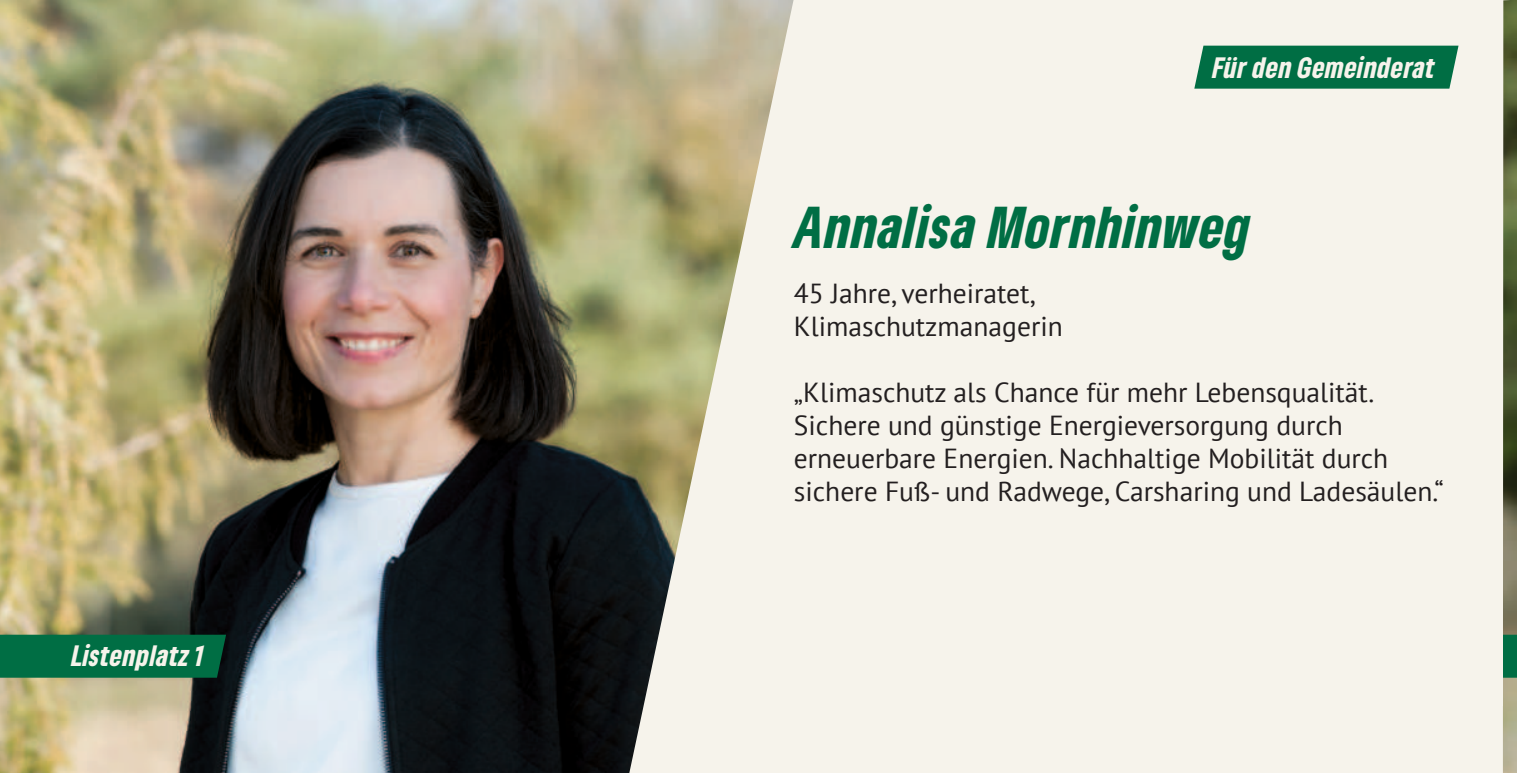
<style>
.page{position:relative;width:1517px;height:773px;background:#fff}
.page>*{position:absolute;margin:0;border:0;box-sizing:border-box;transform-origin:0 0}
.t1{font:italic 900 condensed 45.75px "Gruene Type";letter-spacing:.025em;color:#006e44}
.t2{font:27.5px/33px "PT Sans";color:#231f20}
.t3{font:italic 900 condensed 23px "Gruene Type";letter-spacing:.025em;color:#f6f3eb}
</style>
<div class="page">
<svg style="left:1516px;top:0;width:1px;height:772px"></svg>
<div style="left:0;top:0;width:1502px;height:772px;background:#f6f3eb"></div>
<img style="left:1502px;top:0;width:14px;height:772px">
<img style="left:0;top:0;width:793px;height:772px">
<div style="left:0;top:634px;width:226px;height:43px;background:#006e44"></div>
<svg style="left:1502px;top:634px;width:15px;height:43px"></svg>
<div style="left:1194px;top:46px;width:264px;height:43px;background:#006e44"></div>
<p class="t3" style="left:72px;top:642px;width:134px">Listenplatz 1</p>
<p class="t3" style="left:1212px;top:54px;width:224px">Für den Gemeinderat</p>
<h1 class="t1" style="left:794px;top:201px;width:458px">Annalisa Mornhinweg</h1>
<p class="t2" style="left:794px;top:277px;width:270px">45 Jahre, verheiratet,<br>Klimaschutzmanagerin</p>
<p class="t2" style="left:794px;top:376px;width:651px">„Klimaschutz als Chance für mehr Lebensqualität.<br>Sichere und günstige Energieversorgung durch erneuerbare Energien. Nachhaltige Mobilität durch sichere Fuß- und Radwege, Carsharing und Ladesäulen.“</p>
</div>
